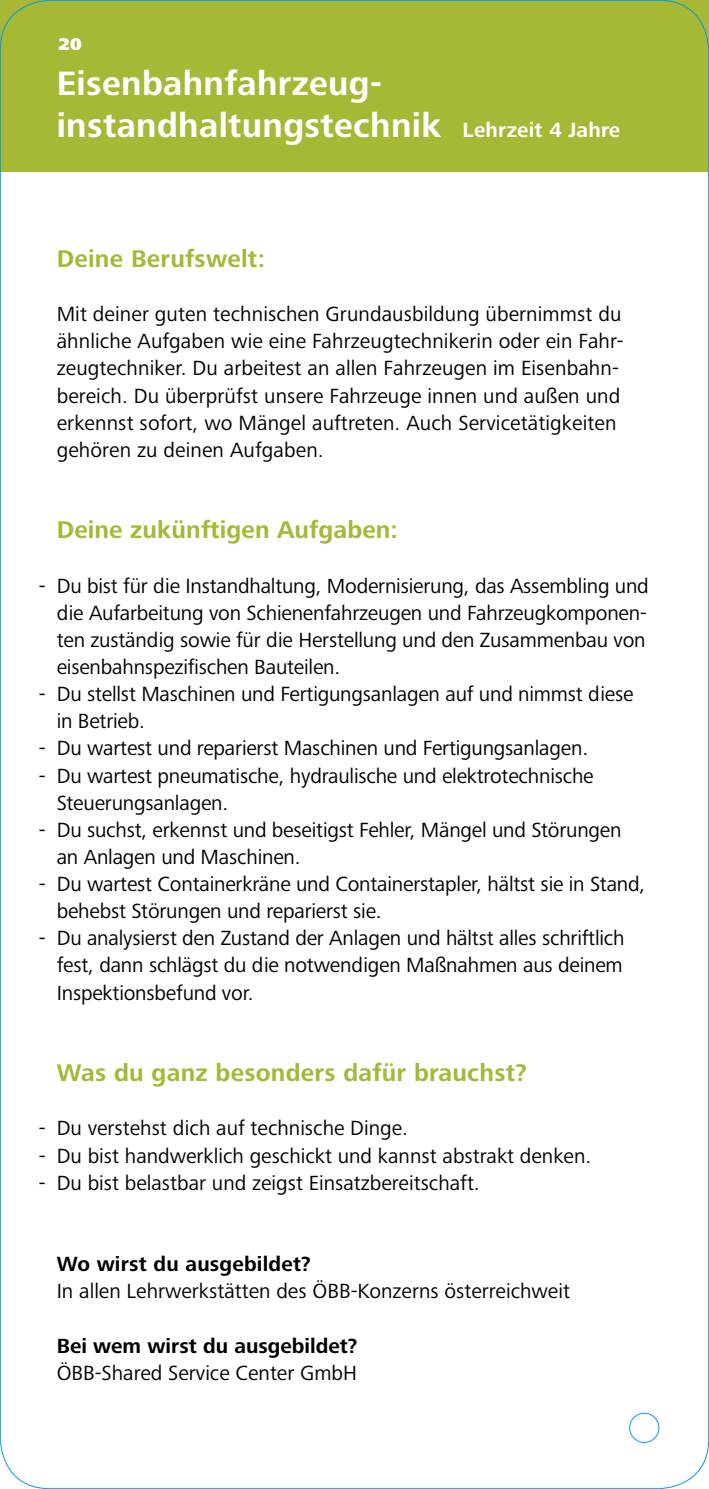
<style>
.page{position:relative;width:709px;height:1489px;background:#fff}
.page>*{position:absolute;margin:0;border:0;box-sizing:border-box;transform-origin:0 0}
.t1{font:700 35px/42px "Frutiger Next Pro";letter-spacing:.01em;color:#fff}
.t2{font:700 25px "Frutiger Next Pro";letter-spacing:.01em;color:#a6b836}
.t3{font:21.25px/27px "Frutiger Next Pro";letter-spacing:-.01em;color:#000}
.t4{font:700 21.25px "Frutiger Next Pro";color:#000}
.t5{font:900 17.5px "Frutiger Next Pro";color:#fff}
.s1{font-size:21.25px}
</style>
<div class="page">
<div style="left:0;top:0;width:709px;height:171px;background:#a6b836"></div>
<div style="left:629px;top:1412px;width:30px;height:30px;border:1px solid #009ee3;border-radius:50%"></div>
<p class="t5" style="left:58px;top:34px;width:25px">20</p>
<h1 class="t1" style="left:57px;top:63px;width:565px">Eisenbahnfahrzeug&shy;instandhaltungstechnik <span class="s1">Lehrzeit 4 Jahre</span></h1>
<p class="t2" style="left:57px;top:244px;width:210px">Deine Berufswelt:</p>
<p class="t3" style="left:57px;top:300px;width:568px">Mit deiner guten technischen Grundausbildung übernimmst du ähnliche Aufgaben wie eine Fahrzeugtechnikerin oder ein Fahr&shy;zeugtechniker. Du arbeitest an allen Fahrzeugen im Eisenbahn&shy;bereich. Du überprüfst unsere Fahrzeuge innen und außen und erkennst sofort, wo Mängel auftreten. Auch Servicetätigkeiten gehören zu deinen Aufgaben.</p>
<p class="t2" style="left:57px;top:515px;width:343px">Deine zukünftigen Aufgaben:</p>
<p class="t3" style="left:57px;top:572px;width:593px;text-indent:-18px">- Du bist für die Instandhaltung, Modernisierung, das Assembling und die Aufarbeitung von Schienenfahrzeugen und Fahrzeugkomponen&shy;ten zuständig sowie für die Herstellung und den Zusammenbau von eisenbahnspezifischen Bauteilen.</p>
<p class="t3" style="left:57px;top:680px;width:578px;text-indent:-18px">- Du stellst Maschinen und Fertigungsanlagen auf und nimmst diese in Betrieb.</p>
<p class="t3" style="left:39px;top:734px;width:550px">- Du wartest und reparierst Maschinen und Fertigungsanlagen.</p>
<p class="t3" style="left:57px;top:762px;width:538px;text-indent:-18px">- Du wartest pneumatische, hydraulische und elektrotechnische<br>Steuerungsanlagen.</p>
<p class="t3" style="left:57px;top:816px;width:566px;text-indent:-18px">- Du suchst, erkennst und beseitigst Fehler, Mängel und Störungen an Anlagen und Maschinen.</p>
<p class="t3" style="left:57px;top:870px;width:590px;text-indent:-18px">- Du wartest Containerkräne und Containerstapler, hältst sie in Stand, behebst Störungen und reparierst sie.</p>
<p class="t3" style="left:57px;top:924px;width:569px;text-align:justify;text-indent:-18px">- Du analysierst den Zustand der Anlagen und hältst alles schriftlich fest, dann schlägst du die notwendigen Maßnahmen aus deinem Inspektionsbefund vor.</p>
<p class="t2" style="left:57px;top:1058px;width:471px">Was du ganz besonders dafür brauchst?</p>
<p class="t3" style="left:39px;top:1114px;width:370px">- Du verstehst dich auf technische Dinge.</p>
<p class="t3" style="left:39px;top:1141px;width:553px">- Du bist handwerklich geschickt und kannst abstrakt denken.</p>
<p class="t3" style="left:39px;top:1168px;width:442px">- Du bist belastbar und zeigst Einsatzbereitschaft.</p>
<p class="t4" style="left:57px;top:1251px;width:256px">Wo wirst du ausgebildet?</p>
<p class="t3" style="left:57px;top:1277px;width:515px">In allen Lehrwerkstätten des ÖBB-Konzerns österreichweit</p>
<p class="t4" style="left:57px;top:1333px;width:302px">Bei wem wirst du ausgebildet?</p>
<p class="t3" style="left:57px;top:1358px;width:302px">ÖBB-Shared Service Center GmbH</p>
</div>
